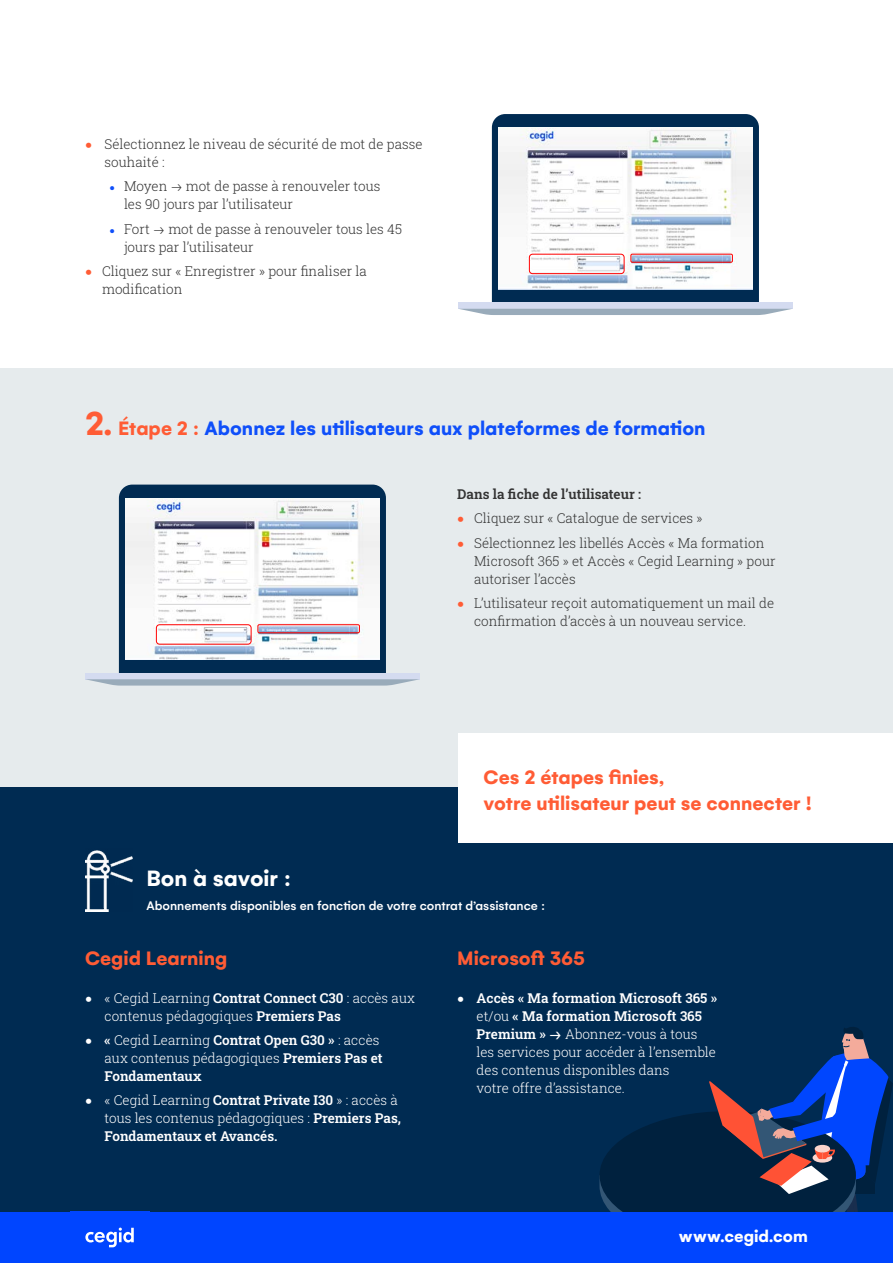
<style>
.page{position:relative;width:893px;height:1263px;background:#fff}
.page>*{position:absolute;margin:0;border:0;box-sizing:border-box;transform-origin:0 0}
.t1{font:700 24px "Gelion";color:#fff}
.t2{font:700 21px/25.2px "Gelion";color:#ff5c35}
.t3{font:700 21px "Gelion";color:#0f4ffa}
.t4{font:700 18px "Gelion";color:#fff}
.t5{font:300 13.5px/18px "Roboto Slab";color:#333}
.t6{font:300 13.5px/18px "Roboto Slab";color:#fff}
.t7{font:600 13.5px/18px "Roboto Slab";color:#fff}
.t8{font:500 13.5px "Gelion";color:#fff}
.t9{font:600 13.5px "Roboto Slab";color:#333}
.s1{font-family:"Gelion";font-weight:700;color:#ff5c35}
.s2{font-family:"Gelion";font-weight:700;font-size:10.5px;color:#0f4ffa}
.s3{font-family:"Gelion"}
.s4{font-size:36px;color:#ff5c35}
.s5{color:#ff5c35}
.s6{font-family:"Gelion";font-weight:700}
.s7{font-weight:600}
.s8{font-weight:300}
.s9{font-family:"Gelion";font-weight:500}
</style>
<div class="page">
<div style="left:0;top:368px;width:893px;height:419px;background:#e6ebed"></div>
<div style="left:0;top:787px;width:893px;height:445px;background:#002b52"></div>
<svg style="left:599px;top:1027px;width:294px;height:185px"></svg>
<img style="left:85px;top:850px;width:48px;height:61px">
<div style="left:0;top:1212px;width:893px;height:51px;background:#0045ff"></div>
<svg style="left:85px;top:1227px;width:49px;height:20px"></svg>
<div style="left:458px;top:733px;width:435px;height:109px;background:#fff"></div>
<svg style="left:492px;top:114px;width:267px;height:188px;background:#133b5f"></svg>
<img style="left:498px;top:128px;width:254px;height:161px">
<div style="left:529px;top:254px;width:96px;height:20px;border:1px solid #f00;border-radius:3px"></div>
<div style="left:630px;top:254px;width:103px;height:9px;border:1px solid #f00"></div>
<div style="left:458px;top:302px;width:335px;height:7px;background:#d4dbf0"></div>
<svg style="left:460px;top:309px;width:331px;height:6px;background:#a1b2bf"></svg>
<div style="left:119px;top:485px;width:267px;height:188px;background:#002b52"></div>
<img style="left:125px;top:498px;width:254px;height:162px">
<div style="left:156px;top:624px;width:96px;height:21px;border:1px solid #f00;border-radius:3px"></div>
<div style="left:257px;top:624px;width:103px;height:9px;border:1px solid #f00"></div>
<div style="left:85px;top:673px;width:335px;height:6px;background:#d4dbf0"></div>
<svg style="left:85px;top:679px;width:335px;height:6px;background:#a1b2c0"></svg>
<p class="t5" style="left:105px;top:135px;width:320px;text-indent:-19px"><span class="s1">•</span> Sélectionnez le niveau de sécurité de mot de passe souhaité :</p>
<p class="t5" style="left:124px;top:177px;width:258px;text-indent:-15px"><span class="s2">•</span> Moyen <span class="s3">→</span> mot de passe à renouveler tous les 90 jours par l’utilisateur</p>
<p class="t5" style="left:124px;top:220px;width:280px;text-indent:-15px"><span class="s2">•</span> Fort <span class="s3">→</span> mot de passe à renouveler tous les 45 jours par l’utilisateur</p>
<p class="t5" style="left:102px;top:262px;width:266px;text-indent:-17px"><span class="s1">•</span> Cliquez sur « Enregistrer » pour finaliser la modification</p>
<h2 class="t3" style="left:85px;top:415px;width:622px"><span class="s4">2.</span> <span class="s5">Étape 2 :</span> Abonnez les utilisateurs aux plateformes de formation</h2>
<p class="t9" style="left:457px;top:485px;width:185px">Dans la fiche de l’utilisateur :</p>
<p class="t5" style="left:457px;top:509px;width:247px"><span class="s1">•</span> Cliquez sur « Catalogue de services »</p>
<p class="t5" style="left:474px;top:533px;width:303px;text-indent:-17px"><span class="s1">•</span> Sélectionnez les libellés Accès « Ma formation<br>Microsoft 365 » et Accès « Cegid Learning » pour autoriser l’accès</p>
<p class="t5" style="left:474px;top:594px;width:302px;text-indent:-17px"><span class="s1">•</span> L’utilisateur reçoit automatiquement un mail de confirmation d’accès à un nouveau service.</p>
<h2 class="t2" style="left:484px;top:765px;width:330px">Ces 2 étapes finies,<br>votre utilisateur peut se connecter !</h2>
<h1 class="t1" style="left:146px;top:863px;width:146px">Bon à savoir :</h1>
<p class="t8" style="left:146px;top:898px;width:400px">Abonnements disponibles en fonction de votre contrat d’assistance :</p>
<h2 class="t2" style="left:85px;top:946px;width:144px">Cegid Learning</h2>
<h2 class="t2" style="left:457px;top:946px;width:129px">Microsoft 365</h2>
<p class="t6" style="left:105px;top:988px;width:312px;text-indent:-19px"><span class="s6">•</span> « Cegid Learning <span class="s7">Contrat Connect C30</span> : accès aux contenus pédagogiques <span class="s7">Premiers Pas</span></p>
<p class="t6" style="left:105px;top:1031px;width:280px;text-indent:-19px"><span class="s6">•</span> <span class="s7">«</span> Cegid Learning <span class="s7">Contrat Open G30 »</span> : accès aux contenus pédagogiques <span class="s7">Premiers Pas et<br>Fondamentaux</span></p>
<p class="t7" style="left:105px;top:1091px;width:298px;text-indent:-19px"><span class="s6">•</span> <span class="s8">« Cegid Learning</span> Contrat Private I30 <span class="s8">» : accès à tous les contenus pédagogiques :</span> Premiers Pas,<br>Fondamentaux et Avancés.</p>
<p class="t6" style="left:477px;top:988px;width:242px;text-indent:-19px"><span class="s6">•</span> <span class="s7">Accès « Ma formation Microsoft 365 » </span>et/ou <span class="s7">« Ma formation Microsoft 365<br>Premium »</span> <span class="s9">→</span> Abonnez-vous à tous les services pour accéder à l’ensemble des contenus disponibles dans<br>votre offre d’assistance.</p>
<h3 class="t4" style="left:679px;top:1225px;width:130px">www.cegid.com</h3>
</div>
